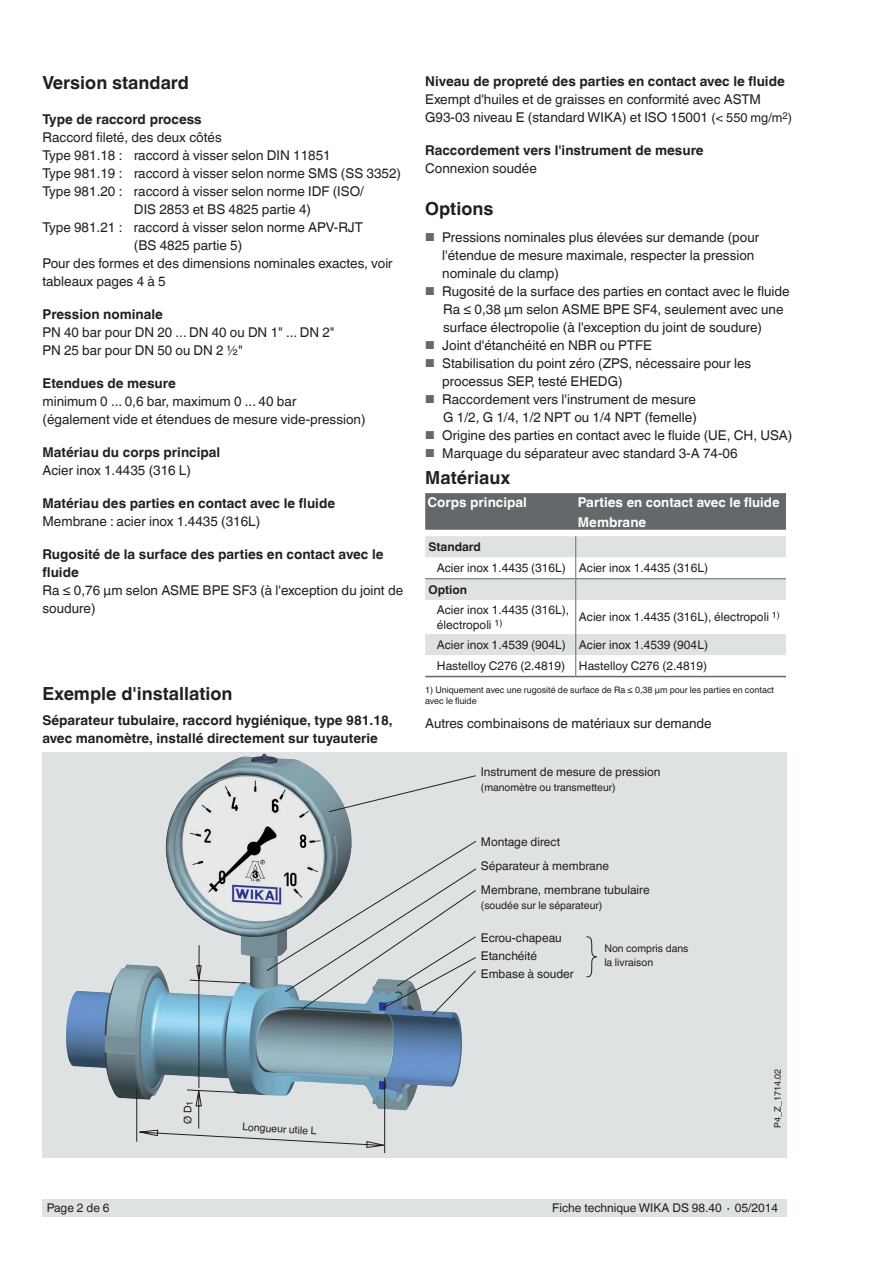
<style>
.page{position:relative;width:893px;height:1263px;background:#fff}
.page>*{position:absolute;margin:0;border:0;box-sizing:border-box;transform-origin:0 0}
.t1{font:700 18px "Helvetica World";color:#231f20}
.t2{font:13.5px/18px "Helvetica World";color:#231f20}
.t3{font:700 13.5px/18px "Helvetica World";color:#231f20}
.t4{font:700 13.5px "Helvetica World";color:#fff}
.t5{font:700 13.2px "Helvetica World";color:#fff}
.t6{font:12px/24px "Helvetica World";color:#231f20}
.t7{font:700 12px "Helvetica World";color:#231f20}
.t8{font:10.5px/13.5px "Helvetica World";color:#231f20}
.t9{font:9px/10.5px "Helvetica World";color:#231f20}
.s1{font-size:12.75px}
.s2{font-size:11.55px;color:#64686b}
.s3{font-size:13.5px}
</style>
<div class="page">
<div style="left:43px;top:1199px;width:744px;height:17px;background:#dfe2e2"></div>
<div style="left:43px;top:752px;width:744px;height:405px;background:#dfe2e2"></div>
<img style="left:66px;top:753px;width:396px;height:364px">
<svg style="left:136px;top:945px;width:249px;height:208px"></svg>
<svg style="left:586px;top:936px;width:11px;height:41px"></svg>
<svg style="left:328px;top:775px;width:148px;height:37px"></svg>
<div style="left:425px;top:493px;width:361px;height:37px;background:#64686b"></div>
<svg style="left:425px;top:536px;width:361px;height:140px"></svg>
<hr style="left:425px;top:578px;width:151px;height:1px;background:#64686b">
<hr style="left:576px;top:578px;width:210px;height:1px;background:#64686b">
<hr style="left:575px;top:600px;width:1px;height:34px;background:#64686b">
<hr style="left:425px;top:676px;width:151px;height:1px;background:#64686b">
<hr style="left:576px;top:676px;width:210px;height:1px;background:#64686b">
<svg style="left:266px;top:841px;width:211px;height:174px"></svg>
<h1 class="t1" style="left:43px;top:73px;width:148px">Version standard</h1>
<p class="t3" style="left:43px;top:110px;width:161px">Type de raccord process</p>
<p class="t2" style="left:43px;top:128px;width:181px">Raccord fileté, des deux côtés</p>
<p class="t2" style="left:43px;top:146px;width:290px">Type 981.18 : raccord à visser selon DIN 11851</p>
<p class="t2" style="left:43px;top:164px;width:360px">Type 981.19 : raccord à visser selon norme SMS (SS 3352)</p>
<p class="t2" style="left:42px;top:182px;width:323px">Type 981.20 : raccord à visser selon norme IDF (ISO/</p>
<p class="t2" style="left:134px;top:200px;width:179px">DIS 2853 et BS 4825 partie 4)</p>
<p class="t2" style="left:42px;top:218px;width:322px">Type 981.21 : raccord à visser selon norme APV-RJT</p>
<p class="t2" style="left:134px;top:236px;width:110px">(BS 4825 partie 5)</p>
<p class="t2" style="left:42px;top:254px;width:352px">Pour des formes et des dimensions nominales exactes, voir</p>
<p class="t2" style="left:42px;top:272px;width:125px">tableaux pages 4 à 5</p>
<p class="t3" style="left:42px;top:305px;width:122px">Pression nominale</p>
<p class="t2" style="left:43px;top:323px;width:293px">PN 40 bar pour DN 20 ... DN 40 ou DN 1" ... DN 2"<br>PN 25 bar pour DN 50 ou DN 2 ½"</p>
<p class="t3" style="left:43px;top:374px;width:135px">Etendues de mesure</p>
<p class="t2" style="left:43px;top:392px;width:325px">minimum 0 ... 0,6 bar, maximum 0 ... 40 bar (également vide et étendues de mesure vide-pression)</p>
<p class="t3" style="left:43px;top:443px;width:179px">Matériau du corps principal</p>
<p class="t2" style="left:43px;top:461px;width:150px">Acier inox 1.4435 (316 L)</p>
<p class="t3" style="left:43px;top:494px;width:294px">Matériau des parties en contact avec le fluide</p>
<p class="t2" style="left:43px;top:512px;width:219px">Membrane : acier inox 1.4435 (316L)</p>
<p class="t3" style="left:43px;top:545px;width:343px">Rugosité de la surface des parties en contact avec le fluide</p>
<p class="t2" style="left:43px;top:581px;width:362px">Ra ≤ 0,76 µm selon ASME BPE SF3 (à l'exception du joint de soudure)</p>
<h1 class="t1" style="left:42px;top:683px;width:192px">Exemple d'installation</h1>
<p class="t3" style="left:42px;top:712px;width:352px">Séparateur tubulaire, raccord hygiénique, type 981.18, avec manomètre, installé directement sur tuyauterie</p>
<p class="t3" style="left:425px;top:73px;width:361px">Niveau de propreté des parties en contact avec le fluide</p>
<p class="t2" style="left:425px;top:91px;width:368px">Exempt d'huiles et de graisses en conformité avec ASTM<br>G93-03 niveau E (standard WIKA) et ISO 15001 <span class="s1">(&lt; 550 mg/m</span><sup>2</sup><span class="s1">)</span></p>
<p class="t3" style="left:425px;top:142px;width:280px">Raccordement vers l'instrument de mesure</p>
<p class="t2" style="left:425px;top:160px;width:113px">Connexion soudée</p>
<h1 class="t1" style="left:425px;top:198px;width:70px">Options</h1>
<p class="t2" style="left:442px;top:228px;width:318px;text-indent:-17px"><span class="s2">■</span> Pressions nominales plus élevées sur demande (pour l'étendue de mesure maximale, respecter la pression nominale du clamp)</p>
<p class="t2" style="left:443px;top:282px;width:348px;text-indent:-18px"><span class="s2">■</span> Rugosité de la surface des parties en contact avec le fluide<br>Ra ≤ 0,38 μm selon ASME BPE SF4, seulement avec une surface électropolie (à l'exception du joint de soudure)</p>
<p class="t2" style="left:425px;top:336px;width:228px"><span class="s2">■</span> Joint d'étanchéité en NBR ou PTFE</p>
<p class="t2" style="left:442px;top:354px;width:310px;text-indent:-17px"><span class="s2">■</span> Stabilisation du point zéro (ZPS, nécessaire pour les processus SEP, testé EHEDG)</p>
<p class="t2" style="left:425px;top:390px;width:273px;text-align:right"><span class="s2">■</span> Raccordement vers l'instrument de mesure<br>G 1/2, G 1/4, 1/2 NPT ou 1/4 NPT (femelle)</p>
<p class="t2" style="left:425px;top:426px;width:369px"><span class="s2">■</span> Origine des parties en contact avec le fluide (UE, CH, USA)</p>
<p class="t2" style="left:425px;top:444px;width:314px"><span class="s2">■</span> Marquage du séparateur avec standard 3-A 74-06</p>
<h1 class="t1" style="left:425px;top:467px;width:87px">Matériaux</h1>
<p class="t4" style="left:427px;top:494px;width:101px">Corps principal</p>
<p class="t5" style="left:578px;top:495px;width:203px"><span class="s3">Parties</span> en contact avec le fluide</p>
<p class="t4" style="left:578px;top:514px;width:70px">Membrane</p>
<p class="t7" style="left:428px;top:540px;width:54px">Standard</p>
<p class="t6" style="left:437px;top:556px;width:273px">Acier inox 1.4435 (316L) Acier inox 1.4435 (316L)</p>
<p class="t7" style="left:428px;top:582px;width:40px">Option</p>
<p class="t6" style="left:437px;top:602px;width:134px;line-height:15px">Acier inox 1.4435 (316L), électropoli <sup>1)</sup></p>
<p class="t6" style="left:579px;top:605px;width:202px">Acier inox 1.4435 (316L), électropoli <sup>1)</sup></p>
<p class="t6" style="left:437px;top:634px;width:273px;line-height:21.3px">Acier inox 1.4539 (904L) Acier inox 1.4539 (904L)<br>Hastelloy C276 (2.4819) Hastelloy C276 (2.4819)</p>
<p class="t9" style="left:425px;top:685px;width:350px">1) Uniquement avec une rugosité de surface de Ra ≤ 0,38 µm pour les parties en contact avec le fluide</p>
<p class="t2" style="left:425px;top:714px;width:288px">Autres combinaisons de matériaux sur demande</p>
<p class="t6" style="left:481px;top:759px;width:181px">Instrument de mesure de pression</p>
<p class="t8" style="left:481px;top:780px;width:136px">(manomètre ou transmetteur)</p>
<p class="t6" style="left:481px;top:830px;width:170px">Montage direct<br>Séparateur à membrane<br>Membrane, membrane tubulaire</p>
<p class="t8" style="left:481px;top:899px;width:123px">(soudée sur le séparateur)</p>
<p class="t6" style="left:481px;top:929px;width:94px;line-height:18px">Ecrou-chapeau<br>Etanchéité<br>Embase à souder</p>
<p class="t8" style="left:604px;top:942px;width:86px">Non compris dans la livraison</p>
<p class="t8" style="left:181px;top:1124px;width:25px;rotate:-90deg">Ø D<sub>1</sub></p>
<p class="t8" style="left:243px;top:1120px;width:76px;rotate:3deg">Longueur utile L</p>
<p class="t9" style="left:772px;top:1128px;width:60px;rotate:-90deg">P4_Z_1714.02</p>
<p class="t6" style="left:47px;top:1196px;width:64px">Page 2 de 6</p>
<p class="t6" style="left:552px;top:1196px;width:227px">Fiche technique WIKA DS 98.40 ∙ 05/2014</p>
</div>
